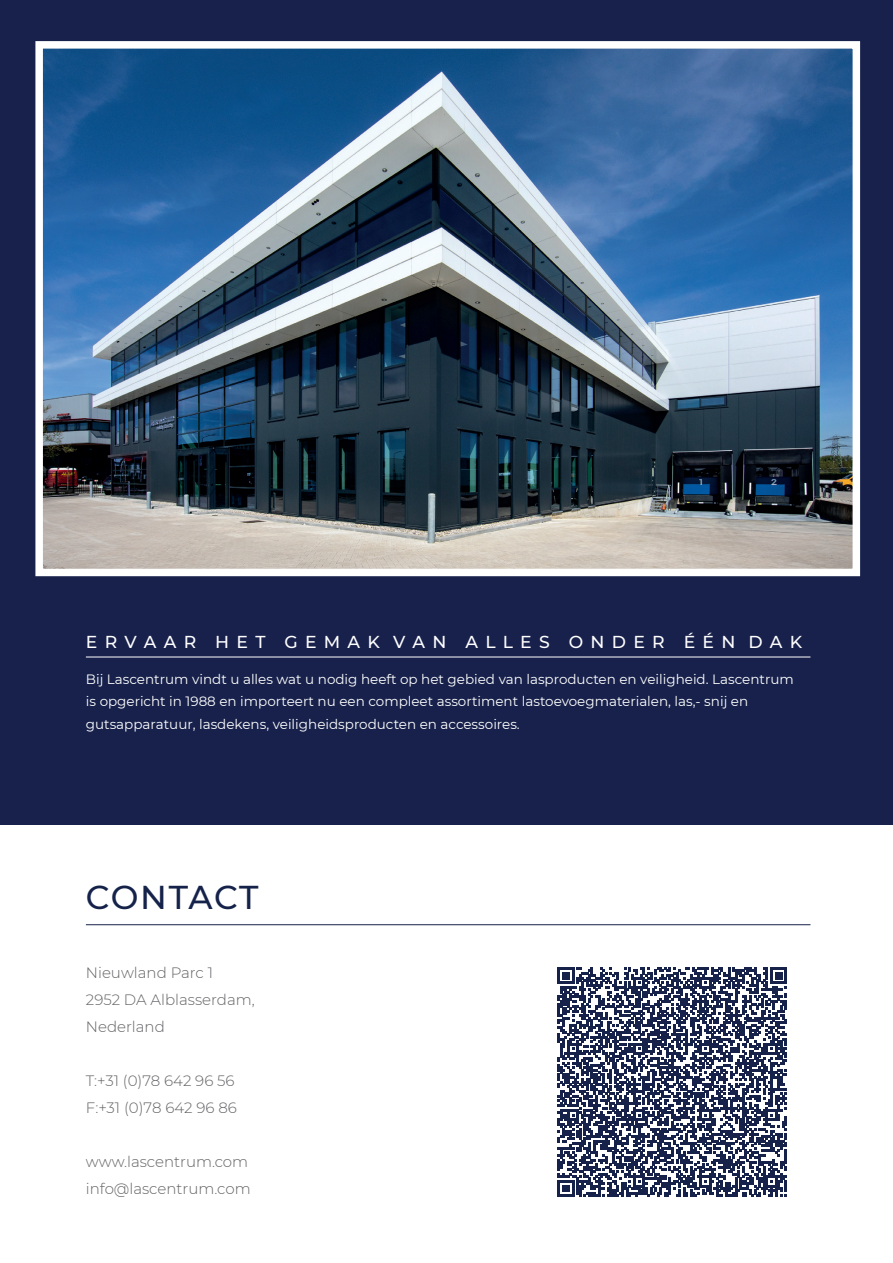
<style>
.page{position:relative;width:893px;height:1263px;background:#fff}
.page>*{position:absolute;margin:0;border:0;box-sizing:border-box;transform-origin:0 0}
.t1{font:500 33px "Montserrat";letter-spacing:.04em;color:#15224a}
.t2{font:500 17.25px "Montserrat";color:#fff}
.t3{font:300 15px/27px "Montserrat";color:#636366}
.t4{font:13.5px/22.5px "Montserrat";color:#fff}
</style>
<div class="page">
<div style="left:0;top:0;width:893px;height:824px;background:#17214b"></div>
<img style="left:44px;top:50px;width:807px;height:517px">
<div style="left:35px;top:41px;width:825px;height:535px;border:8px solid #fff"></div>
<hr style="left:86px;top:657px;width:724px;height:1px;background:#fff">
<hr style="left:86px;top:924px;width:724px;height:1px;background:#17214b">
<svg style="left:558px;top:967px;width:229px;height:230px"></svg>
<p class="t2" style="left:86px;top:630px;width:718px">E R V A A R H E T G E M A K V A N A L L E S O N D E R É É N D A K</p>
<p class="t4" style="left:86px;top:667px;width:709px">Bij Lascentrum vindt u alles wat u nodig heeft op het gebied van lasproducten en veiligheid. Lascentrum is opgericht in 1988 en importeert nu een compleet assortiment lastoevoegmaterialen, las,- snij en gutsapparatuur, lasdekens, veiligheidsproducten en accessoires.</p>
<h1 class="t1" style="left:86px;top:874px;width:174px">CONTACT</h1>
<p class="t3" style="left:86px;top:958px;width:170px">Nieuwland Parc 1<br>2952 DA Alblasserdam,<br>Nederland</p>
<p class="t3" style="left:86px;top:1066px;width:153px">T:+31 (0)78 642 96 56<br>F:+31 (0)78 642 96 86</p>
<p class="t3" style="left:86px;top:1147px;width:166px">www.lascentrum.com info@lascentrum.com</p>
</div>
